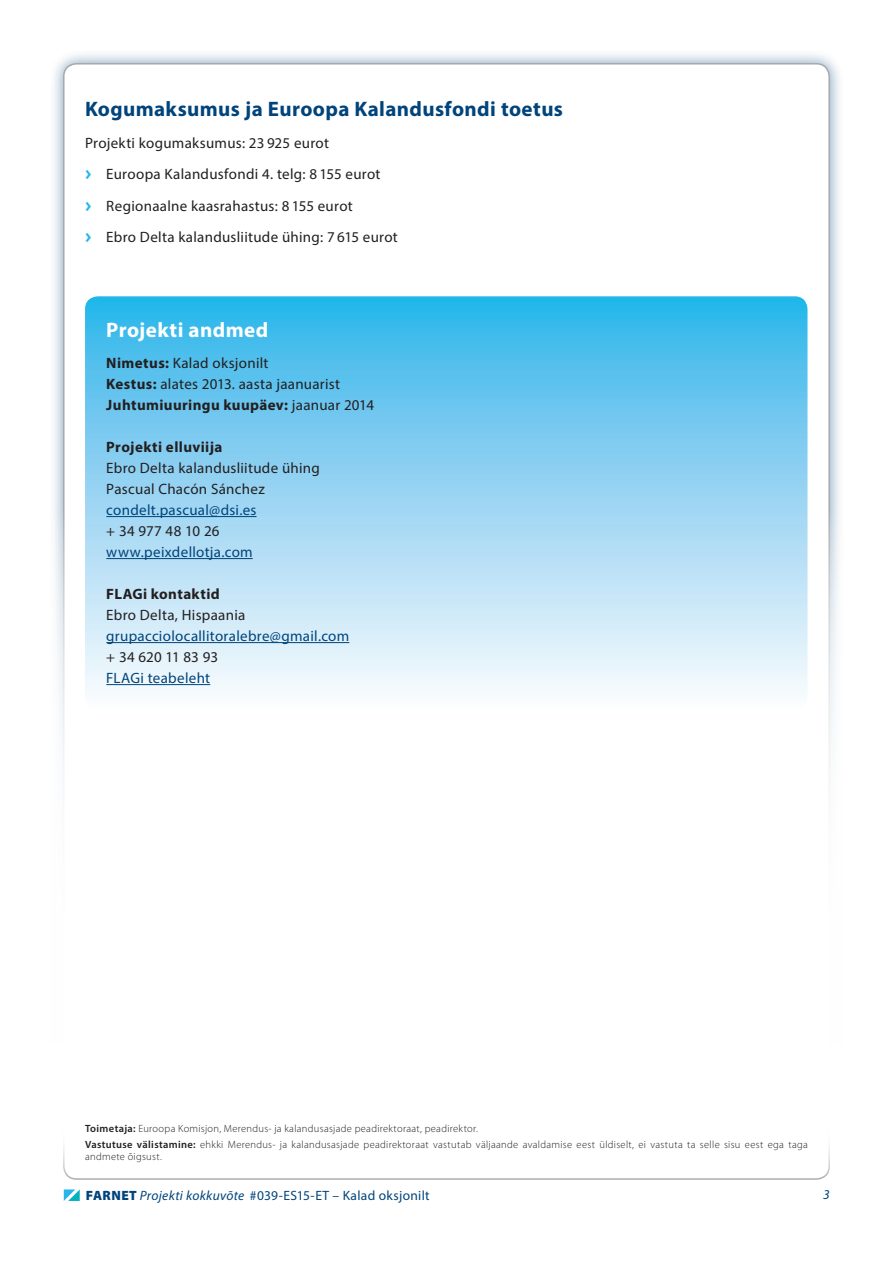
<style>
.page{position:relative;width:893px;height:1263px;background:#fff}
.page>*{position:absolute;margin:0;border:0;box-sizing:border-box;transform-origin:0 0}
.t1{font:700 21px "Myriad Pro";letter-spacing:.02em;color:#00447b}
.t2{font:700 21px "Myriad Pro";letter-spacing:.02em;color:#fff}
.t3{font:15px/31.5px "Myriad Pro";letter-spacing:.02em;color:#231f20}
.t4{font:15px "Myriad Pro";letter-spacing:.02em;color:#00447b}
.t5{font:700 15px "Myriad Pro";letter-spacing:.025em;color:#231f20}
.t6{font:13.5px "Myriad Pro";letter-spacing:.025em;color:#00447b}
.t7{font:italic 13.5px "Myriad Pro";color:#00447b}
.t8{font:300 10.5px/16.2px "Myriad Pro";letter-spacing:.03em;color:#231f20}
.s1{font-family:"Meta Plus Bold Caps";color:#26b6ea}
.s2{font-weight:700}
.s3{font-weight:600}
.s4{font-weight:900}
.s5{font-style:italic}
</style>
<div class="page">
<div style="left:49px;top:49px;width:795px;height:1165px;background:#00447b;opacity:.5"></div>
<div style="left:64px;top:64px;width:765px;height:1135px;background:#fff;border-radius:13px"></div>
<div style="left:0;top:510px;width:893px;height:753px;background:#fff"></div>
<svg style="left:63px;top:1146px;width:767px;height:34px"></svg>
<svg style="left:64px;top:1189px;width:16px;height:12px"></svg>
<svg style="left:85px;top:296px;width:722px;height:396px;background:#94d5f3"></svg>
<hr style="left:106px;top:516px;width:151px;height:1px;background:#00447b">
<hr style="left:106px;top:558px;width:147px;height:1px;background:#00447b">
<hr style="left:106px;top:642px;width:243px;height:1px;background:#00447b">
<hr style="left:106px;top:684px;width:104px;height:1px;background:#00447b">
<h1 class="t1" style="left:85px;top:95px;width:480px">Kogumaksumus ja Euroopa Kalandusfondi toetus</h1>
<p class="t3" style="left:85px;top:127px;width:314px">Projekti kogumaksumus: 23 925 eurot<br><span class="s1">&gt;</span> Euroopa Kalandusfondi 4. telg: 8 155 eurot<br><span class="s1">&gt;</span> Regionaalne kaasrahastus: 8 155 eurot<br><span class="s1">&gt;</span> Ebro Delta kalandusliitude ühing: 7 615 eurot</p>
<h1 class="t2" style="left:106px;top:316px;width:163px">Projekti andmed</h1>
<p class="t3" style="left:106px;top:352px;width:269px;line-height:21px"><span class="s2">Nimetus:</span> Kalad oksjonilt<br><span class="s2">Kestus:</span> alates 2013. aasta jaanuarist<br><span class="s2">Juhtumiuuringu kuupäev:</span> jaanuar 2014</p>
<p class="t5" style="left:106px;top:437px;width:118px">Projekti elluviija</p>
<p class="t3" style="left:106px;top:457px;width:215px;line-height:21px">Ebro Delta kalandusliitude ühing<br>Pascual Chacón Sánchez</p>
<p class="t4" style="left:106px;top:501px;width:152px">condelt.pascual@dsi.es</p>
<p class="t3" style="left:106px;top:515px;width:115px">+ 34 977 48 10 26</p>
<p class="t4" style="left:106px;top:543px;width:148px">www.peixdellotja.com</p>
<p class="t5" style="left:106px;top:584px;width:115px">FLAGi kontaktid</p>
<p class="t3" style="left:106px;top:599px;width:141px">Ebro Delta, Hispaania</p>
<p class="t4" style="left:106px;top:627px;width:245px">grupacciolocallitoralebre@gmail.com</p>
<p class="t3" style="left:106px;top:641px;width:113px">+ 34 620 11 83 93</p>
<p class="t4" style="left:106px;top:669px;width:105px">FLAGi teabeleht</p>
<p class="t8" style="left:85px;top:1120px;width:724px"><span class="s3">Toimetaja:</span> Euroopa Komisjon, Merendus- ja kalandusasjade peadirektoraat, peadirektor.<br><span class="s3">Vastutuse välistamine:</span> ehkki Merendus- ja kalandusasjade peadirektoraat vastutab väljaande avaldamise eest üldiselt, ei vastuta ta selle sisu eest ega taga</p>
<p class="t8" style="left:85px;top:1148px;width:78px">andmete õigsust.</p>
<p class="t6" style="left:86px;top:1187px;width:345px"><span class="s4">FARNET</span> <span class="s5">Projekti kokkuvõte</span> #039-ES15-ET – Kalad oksjonilt</p>
<p class="t7" style="left:823px;top:1186px;width:8px">3</p>
</div>
